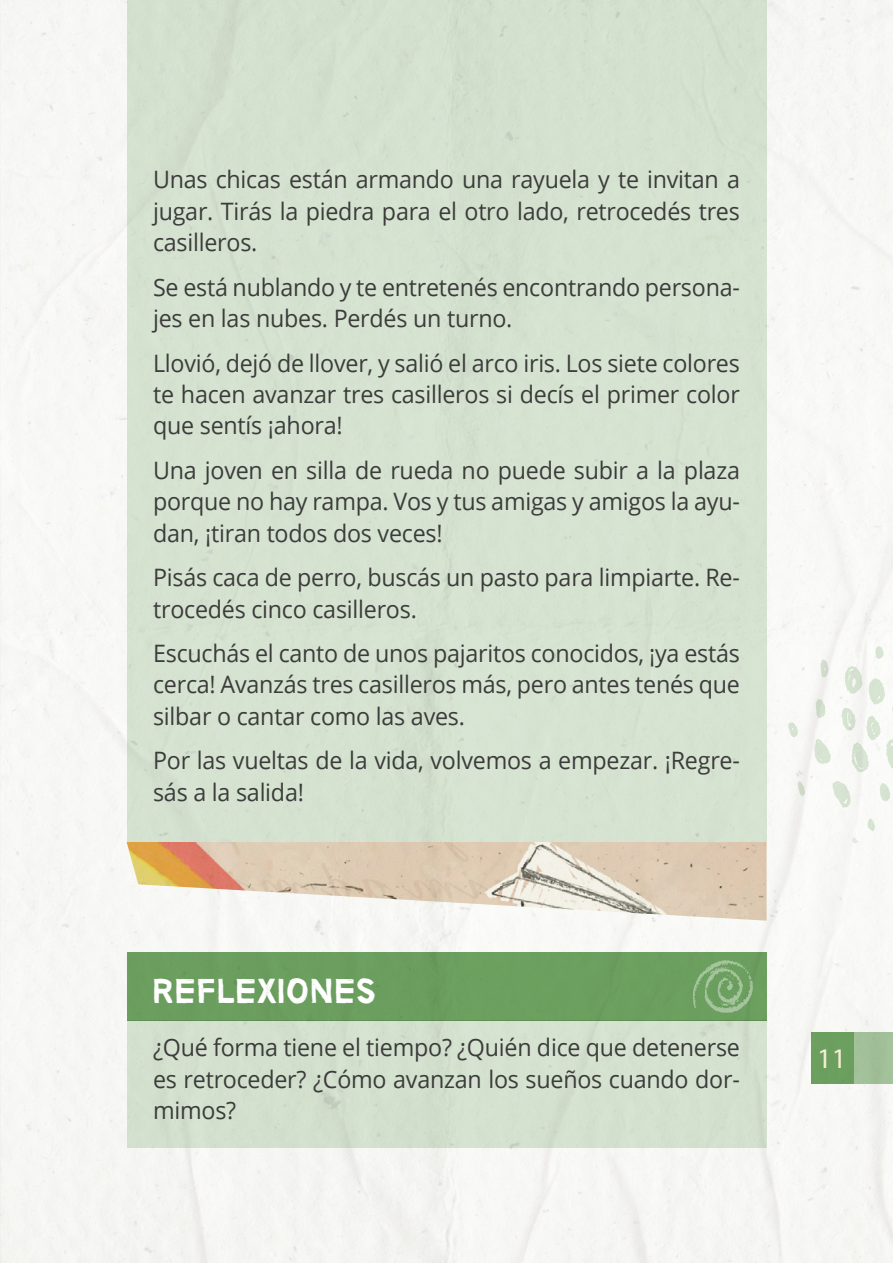
<style>
.page{position:relative;width:893px;height:1263px;background:#f7f7f4}
.page>*{position:absolute;margin:0;border:0;box-sizing:border-box;transform-origin:0 0}
.t1{font:34.5px "No more lies";letter-spacing:.05em;color:#fff}
.t2{font:28.5px "Myriad Pro";color:#f6edd4}
.t3{font:24px/31.5px "Open Sans";letter-spacing:-.01em;color:#3c3c3b;text-align:justify}
</style>
<div class="page">
<div style="left:812px;top:1032px;width:42px;height:52px;background:#6fa463"></div>
<div style="left:854px;top:1032px;width:39px;height:52px;background:#a2c099"></div>
<div style="left:127px;top:0;width:640px;height:842px;background:#d5e2d0"></div>
<div style="left:126px;top:952px;width:640px;height:68px;background:#6fa463"></div>
<div style="left:126px;top:1020px;width:640px;height:128px;background:#d4e1cf"></div>
<svg style="left:693px;top:960px;width:60px;height:53px"></svg>
<img style="left:127px;top:842px;width:640px;height:79px">
<svg style="left:788px;top:646px;width:105px;height:186px"></svg>
<p class="t3" style="left:153px;top:163px;width:588px">Unas chicas están armando una rayuela y te invitan a jugar. Tirás la piedra para el otro lado, retrocedés tres casilleros.</p>
<p class="t3" style="left:153px;top:271px;width:588px">Se está nublando y te entretenés encontrando persona&shy;jes en las nubes. Perdés un turno.</p>
<p class="t3" style="left:153px;top:346px;width:588px">Llovió, dejó de llover, y salió el arco iris. Los siete colores te hacen avanzar tres casilleros si decís el primer color que sentís ¡ahora!</p>
<p class="t3" style="left:153px;top:454px;width:588px">Una joven en silla de rueda no puede subir a la plaza porque no hay rampa. Vos y tus amigas y amigos la ayu&shy;dan, ¡tiran todos dos veces!</p>
<p class="t3" style="left:153px;top:561px;width:588px">Pisás caca de perro, buscás un pasto para limpiarte. Re&shy;trocedés cinco casilleros.</p>
<p class="t3" style="left:153px;top:637px;width:588px">Escuchás el canto de unos pajaritos conocidos, ¡ya estás cerca! Avanzás tres casilleros más, pero antes tenés que silbar o cantar como las aves.</p>
<p class="t3" style="left:153px;top:744px;width:588px">Por las vueltas de la vida, volvemos a empezar. ¡Regre&shy;sás a la salida!</p>
<h1 class="t1" style="left:153px;top:971px;width:224px">REFLEXIONES</h1>
<p class="t3" style="left:153px;top:1031px;width:588px">¿Qué forma tiene el tiempo? ¿Quién dice que detenerse es retroceder? ¿Cómo avanzan los sueños cuando dor&shy;mimos?</p>
<p class="t2" style="left:817px;top:1041px;width:31px">11</p>
</div>
